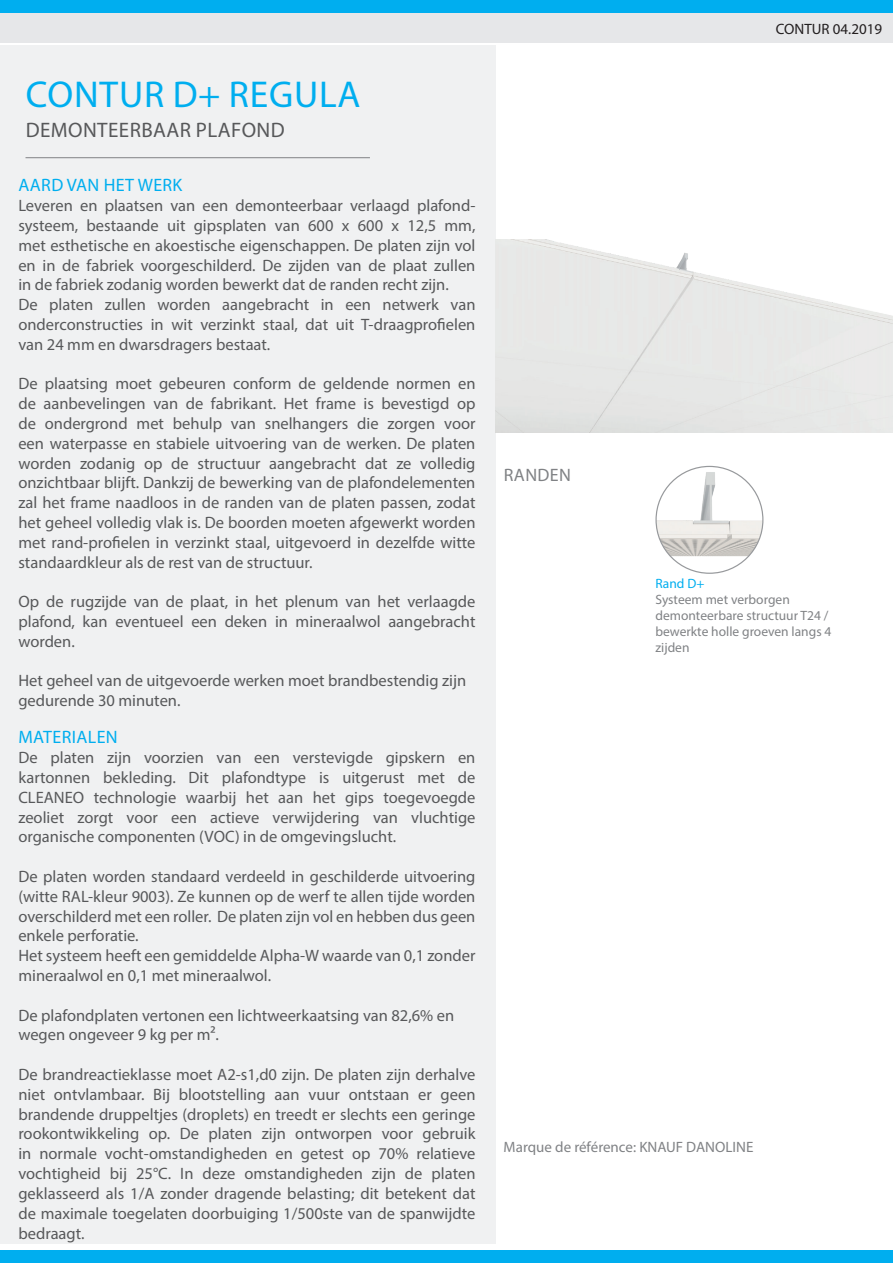
<style>
.page{position:relative;width:893px;height:1263px;background:#fff}
.page>*{position:absolute;margin:0;border:0;box-sizing:border-box;transform-origin:0 0}
.DIM_TEXT{font:37.5px "Myriad Pro";letter-spacing:.02em;color:#00aeef}
.DIM_TEXT-2{font:21px "Myriad Pro";letter-spacing:.02em;color:#57585a}
.Overskrift_brødtekst{font:18px "Myriad Pro";letter-spacing:.02em;color:#00aeef}
.DIM_TEXT-3{font:18px "Myriad Pro";letter-spacing:.02em;color:#00aeef}
.Overskrift_brødtekst-2{font:18px "Myriad Pro";letter-spacing:.02em;color:#808285}
.DIM_TEXT-4{font:16.5px/19.8px "Myriad Pro";color:#57585a;text-align:justify}
.Brødtekst{font:15px "Myriad Pro";color:#808285}
.DIM_TEXT-5{font:15px "Myriad Pro";color:#231f20}
.Overskrift_brødtekst-3{font:13.5px "Myriad Pro";color:#808285}
.Overskrift_brødtekst-4{font:13.5px "Myriad Pro";color:#00aeef}
</style>
<div class="page">
<div style="left:0;top:1250px;width:893px;height:13px;background:#00aeef"></div>
<div style="left:0;top:45px;width:495px;height:1198px;background:#f0f1f2"></div>
<hr style="left:26px;top:157px;width:344px;height:1px;background:#808285">
<img style="left:495px;top:240px;width:398px;height:193px">
<div style="left:0;top:0;width:893px;height:43px;background:#e6e7e9"></div>
<div style="left:0;top:0;width:893px;height:13px;background:#00aeef"></div>
<img style="left:657px;top:466px;width:106px;height:96px">
<p class="DIM_TEXT" style="left:26px;top:72px;width:336px">CONTUR D+ REGULA</p>
<p class="DIM_TEXT-2" style="left:26px;top:117px;width:261px">DEMONTEERBAAR PLAFOND</p>
<p class="Overskrift_brødtekst" style="left:19px;top:174px;width:165px">AARD VAN HET WERK</p>
<p class="DIM_TEXT-4" style="left:18px;top:195px;width:459px">Leveren en plaatsen van een demonteerbaar verlaagd plafond&shy;systeem, bestaande uit gipsplaten van 600 x 600 x 12,5 mm, met esthetische en akoestische eigenschappen. De platen zijn vol en in de fabriek voorgeschilderd. De zijden van de plaat zullen in de fabriek zodanig worden bewerkt dat de randen recht zijn.</p>
<p class="DIM_TEXT-4" style="left:18px;top:294px;width:459px">De platen zullen worden aangebracht in een netwerk van onderconstructies in wit verzinkt staal, dat uit T-draagprofielen van 24 mm en dwarsdragers bestaat.</p>
<p class="DIM_TEXT-4" style="left:18px;top:374px;width:459px">De plaatsing moet gebeuren conform de geldende normen en de aanbevelingen van de fabrikant. Het frame is bevestigd op de ondergrond met behulp van snelhangers die zorgen voor een waterpasse en stabiele uitvoering van de werken. De platen worden zodanig op de structuur aangebracht dat ze volledig onzichtbaar blijft. Dankzij de bewerking van de plafondelementen zal het frame naadloos in de randen van de platen passen, zodat het geheel volledig vlak is. De boorden moeten afgewerkt worden met rand-profielen in verzinkt staal, uitgevoerd in dezelfde witte standaardkleur als de rest van de structuur.</p>
<p class="DIM_TEXT-4" style="left:18px;top:591px;width:459px">Op de rugzijde van de plaat, in het plenum van het verlaagde plafond, kan eventueel een deken in mineraalwol aangebracht worden.</p>
<p class="DIM_TEXT-4" style="left:18px;top:671px;width:449px">Het geheel van de uitgevoerde werken moet brandbestendig zijn</p>
<p class="DIM_TEXT-4" style="left:18px;top:690px;width:164px">gedurende 30 minuten.</p>
<p class="DIM_TEXT-3" style="left:19px;top:726px;width:101px">MATERIALEN</p>
<p class="DIM_TEXT-4" style="left:18px;top:747px;width:459px">De platen zijn voorzien van een verstevigde gipskern en kartonnen bekleding. Dit plafondtype is uitgerust met de CLEANEO technologie waarbij het aan het gips toegevoegde zeoliet zorgt voor een actieve verwijdering van vluchtige organische componenten (VOC) in de omgevingslucht.</p>
<p class="DIM_TEXT-4" style="left:18px;top:866px;width:459px">De platen worden standaard verdeeld in geschilderde uitvoering (witte RAL-kleur 9003). Ze kunnen op de werf te allen tijde worden overschilderd met een roller. De platen zijn vol en hebben dus geen enkele perforatie.</p>
<p class="DIM_TEXT-4" style="left:18px;top:945px;width:459px">Het systeem heeft een gemiddelde Alpha-W waarde van 0,1 zonder mineraalwol en 0,1 met mineraalwol.</p>
<p class="DIM_TEXT-4" style="left:18px;top:1005px;width:437px">De plafondplaten vertonen een lichtweerkaatsing van 82,6% en</p>
<p class="DIM_TEXT-4" style="left:18px;top:1025px;width:202px">wegen ongeveer 9 kg per m².</p>
<p class="DIM_TEXT-4" style="left:18px;top:1064px;width:459px">De brandreactieklasse moet A2-s1,d0 zijn. De platen zijn derhalve niet ontvlambaar. Bij blootstelling aan vuur ontstaan er geen brandende druppeltjes (droplets) en treedt er slechts een geringe rookontwikkeling op. De platen zijn ontworpen voor gebruik in normale vocht-omstandigheden en getest op 70% relatieve vochtigheid bij 25°C. In deze omstandigheden zijn de platen geklasseerd als 1/A zonder dragende belasting; dit betekent dat de maximale toegelaten doorbuiging 1/500ste van de spanwijdte bedraagt.</p>
<p class="DIM_TEXT-5" style="left:776px;top:19px;width:108px">CONTUR 04.2019</p>
<p class="Overskrift_brødtekst-2" style="left:504px;top:463px;width:69px">RANDEN</p>
<p class="Overskrift_brødtekst-4" style="left:655px;top:575px;width:50px">Rand D+</p>
<p class="Overskrift_brødtekst-3" style="left:655px;top:591px;width:136px">Systeem met verborgen</p>
<p class="Overskrift_brødtekst-3" style="left:655px;top:607px;width:174px">demonteerbare structuur T24 /</p>
<p class="Overskrift_brødtekst-3" style="left:655px;top:623px;width:177px">bewerkte holle groeven langs 4</p>
<p class="Overskrift_brødtekst-3" style="left:655px;top:639px;width:36px">zijden</p>
<p class="Brødtekst" style="left:504px;top:1138px;width:251px">Marque de référence: KNAUF DANOLINE</p>
</div>
